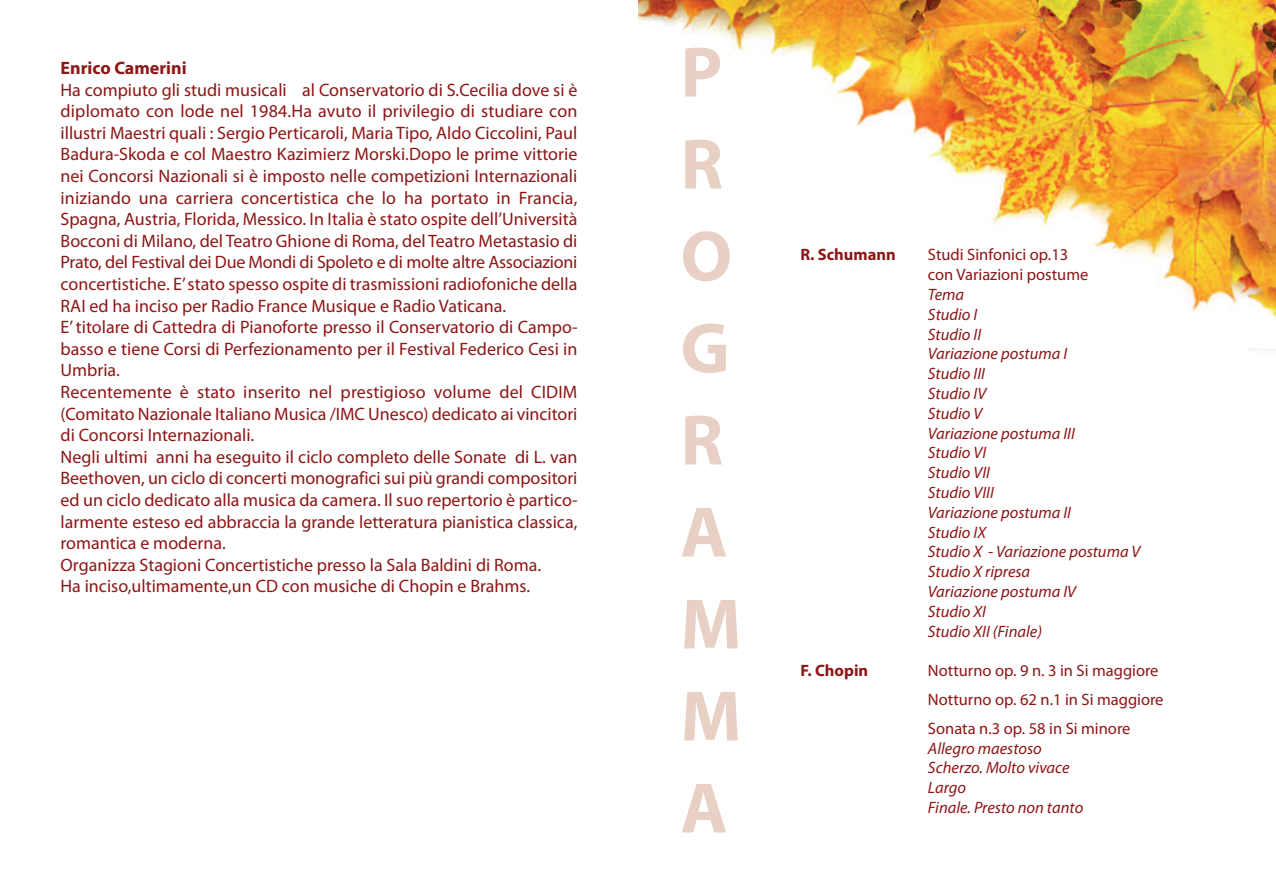
<style>
.page{position:relative;width:1276px;height:893px;background:#fff}
.page>*{position:absolute;margin:0;border:0;box-sizing:border-box;transform-origin:0 0}
.t1{font:18px/21.6px "Myriad Pro";color:#8d1616}
.t2{font:700 18px "Myriad Pro";color:#8d1616}
.t3{font:italic 16.5px/19.8px "Myriad Pro";color:#8d1616}
.t4{font:16.5px/28.8px "Myriad Pro";color:#8d1616}
.t5{font:700 16.5px "Myriad Pro";color:#8d1616}
</style>
<div class="page">
<img style="left:638px;top:0;width:638px;height:833px">
<img style="left:685px;top:48px;width:35px;height:49px">
<img style="left:685px;top:140px;width:37px;height:49px">
<img style="left:683px;top:231px;width:46px;height:50px">
<img style="left:683px;top:323px;width:43px;height:50px">
<img style="left:685px;top:416px;width:37px;height:48px">
<img style="left:682px;top:508px;width:44px;height:48px">
<img style="left:684px;top:600px;width:54px;height:48px">
<img style="left:684px;top:692px;width:54px;height:48px">
<img style="left:682px;top:784px;width:44px;height:48px">
<p class="t2" style="left:61px;top:61px;width:128px">Enrico Camerini</p>
<p class="t1" style="left:61px;top:80px;width:519px">Ha compiuto gli studi musicali al Conservatorio di S.Cecilia dove si è diplomato con lode nel 1984.Ha avuto il privilegio di studiare con illustri Maestri quali : Sergio Perticaroli, Maria Tipo, Aldo Ciccolini, Paul Badura-Skoda e col Maestro Kazimierz Morski.Dopo le prime vittorie nei Concorsi Nazionali si è imposto nelle competizioni Internazionali iniziando una carriera concertistica che lo ha portato in Francia, Spagna, Austria, Florida, Messico. In Italia è stato ospite dell’Università Bocconi di Milano, delTeatro Ghione di Roma, delTeatro Metastasio di Prato, del Festival dei Due Mondi di Spoleto e di molte altre Associazioni concertistiche. E’stato spesso ospite di trasmissioni radiofoniche della RAI ed ha inciso per Radio France Musique e Radio Vaticana.<br>E’ titolare di Cattedra di Pianoforte presso il Conservatorio di Campo&shy;basso e tiene Corsi di Perfezionamento per il Festival Federico Cesi in Umbria.<br>Recentemente è stato inserito nel prestigioso volume del CIDIM (Comitato Nazionale Italiano Musica /IMC Unesco) dedicato ai vincitori di Concorsi Internazionali.<br>Negli ultimi anni ha eseguito il ciclo completo delle Sonate di L. van Beethoven, un ciclo di concerti monografici sui più grandi compositori ed un ciclo dedicato alla musica da camera. Il suo repertorio è partico&shy;larmente esteso ed abbraccia la grande letteratura pianistica classica, romantica e moderna.<br>Organizza Stagioni Concertistiche presso la Sala Baldini di Roma.<br>Ha inciso,ultimamente,un CD con musiche di Chopin e Brahms.</p>
<p class="t5" style="left:800px;top:249px;width:97px">R. Schumann</p>
<p class="t4" style="left:928px;top:246px;width:162px;line-height:19.8px">Studi Sinfonici op.13 con Variazioni postume</p>
<p class="t3" style="left:928px;top:286px;width:214px">Tema<br>Studio I<br>Studio II<br>Variazione postuma I<br>Studio III<br>Studio IV<br>Studio V<br>Variazione postuma III<br>Studio VI<br>Studio VII<br>Studio VIII<br>Variazione postuma II<br>Studio IX<br>Studio X - Variazione postuma V<br>Studio X ripresa<br>Variazione postuma IV<br>Studio XI<br>Studio XII (Finale)</p>
<p class="t5" style="left:800px;top:664px;width:69px">F. Chopin</p>
<p class="t4" style="left:928px;top:658px;width:237px">Notturno op. 9 n. 3 in Si maggiore<br>Notturno op. 62 n.1 in Si maggiore<br>Sonata n.3 op. 58 in Si minore</p>
<p class="t3" style="left:928px;top:739px;width:157px">Allegro maestoso<br>Scherzo. Molto vivace<br>Largo<br>Finale. Presto non tanto</p>
</div>
